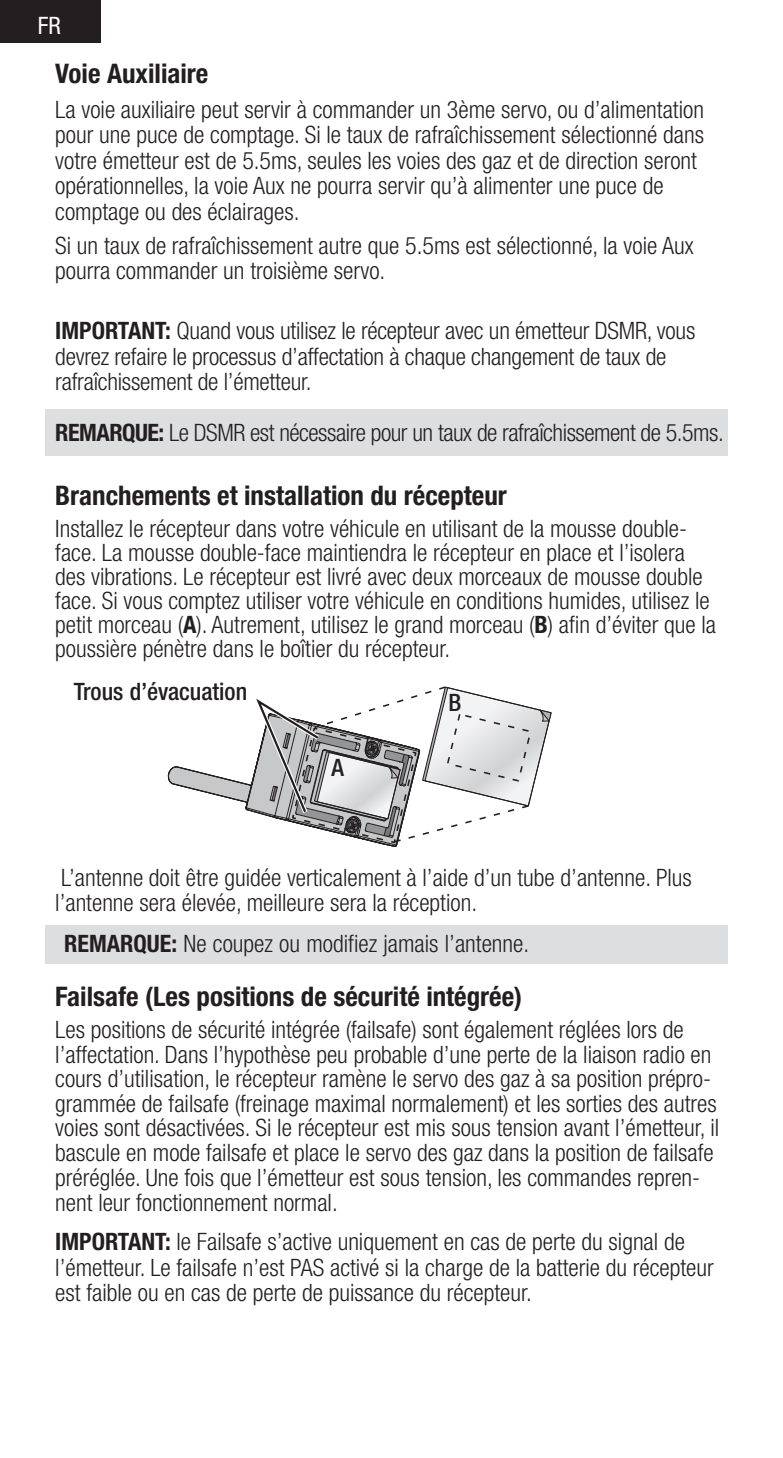
<style>
.page{position:relative;width:783px;height:1458px;background:#fff}
.page>*{position:absolute;margin:0;border:0;box-sizing:border-box;transform-origin:0 0}
.t1{font:700 condensed 27px "Helvetica Neue LT Std";color:#231f20}
.t2{font:300 condensed 24px/25.5px "Helvetica Neue LT Std";color:#231f20}
.t3{font:300 condensed 24px "Helvetica Neue LT Std";letter-spacing:-.02em;color:#231f20}
.t4{font:500 condensed 24px "Helvetica Neue LT Std";color:#231f20}
.t5{font:condensed 24px "Helvetica Neue LT Std";color:#fff}
.s1{font-weight:700}
</style>
<div class="page">
<div style="left:0;top:0;width:100px;height:43px;background:#231f20"></div>
<div style="left:45px;top:925px;width:683px;height:39px;background:#dddee0"></div>
<div style="left:45px;top:410px;width:683px;height:46px;background:#dddee0"></div>
<svg style="left:167px;top:686px;width:385px;height:161px"></svg>
<p class="t5" style="left:38px;top:12px;width:25px">FR</p>
<p class="t1" style="left:55px;top:57px;width:155px">Voie Auxiliaire</p>
<p class="t2" style="left:55px;top:96px;width:650px">La voie auxiliaire peut servir à commander un 3ème servo, ou d’alimentation pour une puce de comptage. Si le taux de rafraîchissement sélectionné dans votre émetteur est de 5.5ms, seules les voies des gaz et de direction seront opérationnelles, la voie Aux ne pourra servir qu’à alimenter une puce de comptage ou des éclairages.</p>
<p class="t2" style="left:55px;top:233px;width:640px">Si un taux de rafraîchissement autre que 5.5ms est sélectionné, la voie Aux pourra commander un troisième servo.</p>
<p class="t2" style="left:55px;top:318px;width:642px"><span class="s1">IMPORTANT:</span> Quand vous utilisez le récepteur avec un émetteur DSMR, vous devrez refaire le processus d’affectation à chaque changement de taux de rafraîchissement de l’émetteur.</p>
<p class="t3" style="left:55px;top:419px;width:670px"><span class="s1">REMARQUE:</span> Le DSMR est nécessaire pour un taux de rafraîchissement de 5.5ms.</p>
<p class="t1" style="left:55px;top:479px;width:453px">Branchements et installation du récepteur</p>
<p class="t2" style="left:55px;top:517px;width:662px;line-height:24px">Installez le récepteur dans votre véhicule en utilisant de la mousse double&shy;face. La mousse double-face maintiendra le récepteur en place et l’isolera des vibrations. Le récepteur est livré avec deux morceaux de mousse double face. Si vous comptez utiliser votre véhicule en conditions humides, utilisez le petit morceau (<span class="s1">A</span>). Autrement, utilisez le grand morceau (<span class="s1">B</span>) afin d’éviter que la poussière pénètre dans le boîtier du récepteur.</p>
<p class="t4" style="left:74px;top:677px;width:175px">Trous d’évacuation</p>
<p class="t4" style="left:332px;top:754px;width:14px">A</p>
<p class="t4" style="left:448px;top:688px;width:14px">B</p>
<p class="t2" style="left:55px;top:864px;width:638px">L’antenne doit être guidée verticalement à l’aide d’un tube d’antenne. Plus l’antenne sera élevée, meilleure sera la réception.</p>
<p class="t2" style="left:64px;top:930px;width:466px"><span class="s1">REMARQUE:</span> Ne coupez ou modifiez jamais l’antenne.</p>
<p class="t1" style="left:55px;top:980px;width:469px">Failsafe (Les positions de sécurité intégrée)</p>
<p class="t2" style="left:55px;top:1017px;width:665px;line-height:24.6px">Les positions de sécurité intégrée (failsafe) sont également réglées lors de l’affectation. Dans l’hypothèse peu probable d’une perte de la liaison radio en cours d’utilisation, le récepteur ramène le servo des gaz à sa position prépro&shy;grammée de failsafe (freinage maximal normalement) et les sorties des autres voies sont désactivées. Si le récepteur est mis sous tension avant l’émetteur, il bascule en mode failsafe et place le servo des gaz dans la position de failsafe préréglée. Une fois que l’émetteur est sous tension, les commandes repren&shy;nent leur fonctionnement normal.</p>
<p class="t2" style="left:55px;top:1229px;width:660px"><span class="s1">IMPORTANT:</span> le Failsafe s’active uniquement en cas de perte du signal de l’émetteur. Le failsafe n’est PAS activé si la charge de la batterie du récepteur est faible ou en cas de perte de puissance du récepteur.</p>
</div>
